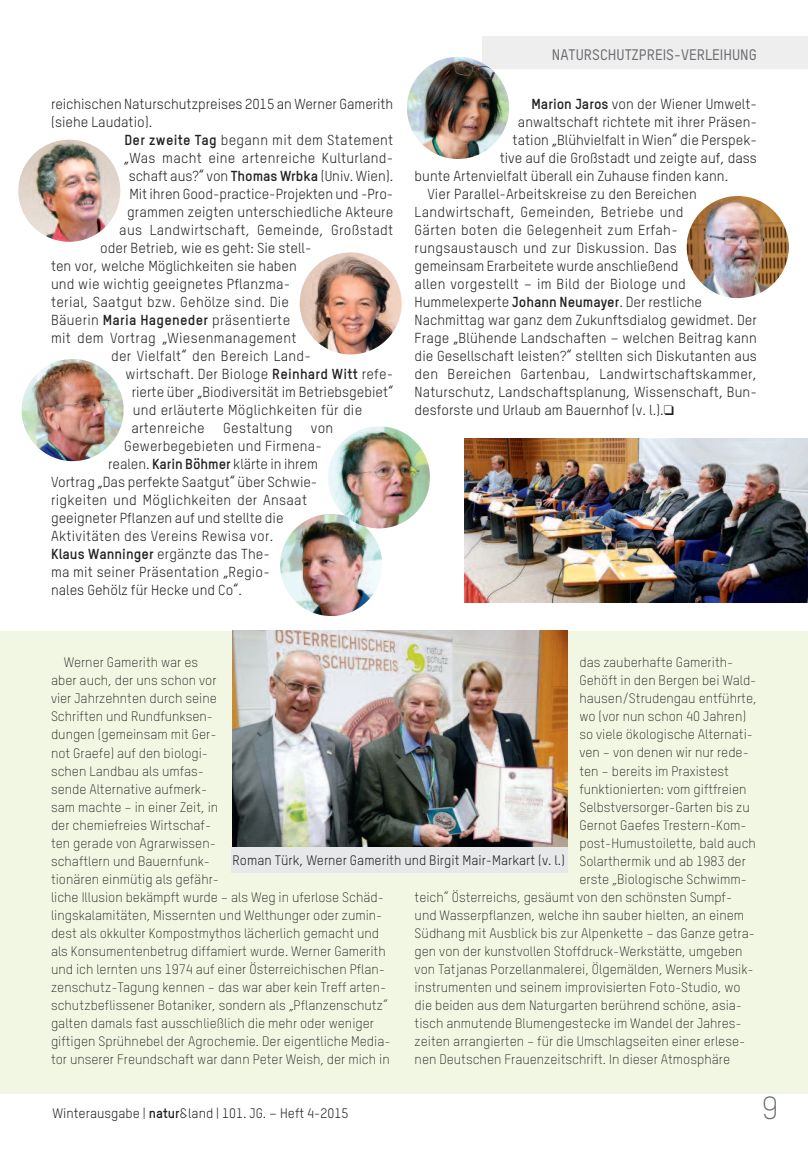
<style>
.page{position:relative;width:808px;height:1149px;background:#fff}
.page>*{position:absolute;margin:0;border:0;box-sizing:border-box;transform-origin:0 0}
.t1{font:300 31.5px "TSTAR";color:#6c6d70}
.t2{font:500 15px "TSTAR";color:#6c6d70}
.t3{font:14.25px "TSTARPRO";letter-spacing:.005em;color:#231f20}
.t4{font:300 13.5px/18px "TSTARPRO";color:#231f20}
.t5{font:13.5px "TSTARPRO";color:#231f20}
.t6{font:13.5px "TSTAR";color:#231f20}
.s1{font-weight:700}
</style>
<div class="page">
<div style="left:0;top:631px;width:808px;height:462px;background:#f2f7e3"></div>
<div style="left:482px;top:36px;width:326px;height:32px;background:#eeeeef"></div>
<img style="left:465px;top:438px;width:343px;height:164px">
<img style="left:233px;top:630px;width:334px;height:217px">
<img style="left:18px;top:140px;width:102px;height:102px;border-radius:50%">
<img style="left:300px;top:252px;width:102px;height:102px;border-radius:50%">
<img style="left:407px;top:57px;width:102px;height:102px;border-radius:50%">
<img style="left:687px;top:196px;width:102px;height:102px;border-radius:50%">
<img style="left:22px;top:359px;width:102px;height:102px;border-radius:50%">
<img style="left:280px;top:513px;width:102px;height:103px;border-radius:50%">
<img style="left:328px;top:426px;width:102px;height:102px;border-radius:50%">
<div style="left:231px;top:847px;width:336px;height:26px;background:#e7e8e9"></div>
<p class="t3" style="left:51px;top:99px;width:344px">reichischen naturschutzpreises 2015 an Werner gamerith</p>
<p class="t3" style="left:51px;top:117px;width:103px">(siehe laudatio).</p>
<p class="t3" style="left:124px;top:135px;width:270px"><span class="s1">der zweite tag</span> begann mit dem Statement</p>
<p class="t3" style="left:124px;top:153px;width:271px">„Was macht eine artenreiche Kulturland-</p>
<p class="t3" style="left:129px;top:171px;width:266px">schaft aus?“ von <span class="s1">thomas Wrbka</span> (Univ. Wien).</p>
<p class="t3" style="left:129px;top:189px;width:265px">Mit ihren good-practice-Projekten und -Pro-</p>
<p class="t3" style="left:127px;top:207px;width:268px">grammen zeigten unterschiedliche Akteure</p>
<p class="t3" style="left:119px;top:225px;width:276px">aus landwirtschaft, gemeinde, großstadt</p>
<p class="t3" style="left:100px;top:243px;width:213px">oder Betrieb, wie es geht: Sie stell-</p>
<p class="t3" style="left:51px;top:261px;width:247px">ten vor, welche Möglichkeiten sie haben</p>
<p class="t3" style="left:51px;top:279px;width:241px">und wie wichtig geeignetes Pflanzma-</p>
<p class="t3" style="left:51px;top:297px;width:240px">terial, Saatgut bzw. gehölze sind. die</p>
<p class="t3" style="left:51px;top:315px;width:241px">Bäuerin <span class="s1">Maria hageneder</span> präsentierte</p>
<p class="t3" style="left:51px;top:333px;width:247px">mit dem Vortrag „Wiesenmanagement</p>
<p class="t3" style="left:111px;top:351px;width:201px">der Vielfalt“ den Bereich land-</p>
<p class="t3" style="left:126px;top:369px;width:269px">wirtschaft. der Biologe <span class="s1">reinhard Witt</span> refe-</p>
<p class="t3" style="left:132px;top:387px;width:263px">rierte über „Biodiversität im Betriebsgebiet“</p>
<p class="t3" style="left:133px;top:405px;width:231px">und erläuterte Möglichkeiten für die</p>
<p class="t3" style="left:131px;top:423px;width:75px">artenreiche</p>
<p class="t3" style="left:223px;top:423px;width:71px">gestaltung</p>
<p class="t3" style="left:311px;top:423px;width:24px">von</p>
<p class="t3" style="left:124px;top:441px;width:199px">gewerbegebieten und Firmena-</p>
<p class="t3" style="left:108px;top:459px;width:211px">realen. <span class="s1">karin böhmer</span> klärte in ihrem</p>
<p class="t3" style="left:51px;top:477px;width:268px">Vortrag „das perfekte Saatgut“ über Schwie-</p>
<p class="t3" style="left:51px;top:495px;width:258px">rigkeiten und Möglichkeiten der Ansaat</p>
<p class="t3" style="left:51px;top:513px;width:234px">geeigneter Pflanzen auf und stellte die</p>
<p class="t3" style="left:51px;top:531px;width:224px">Aktivitäten des Vereins rewisa vor.</p>
<p class="t3" style="left:51px;top:549px;width:220px"><span class="s1">klaus Wanninger</span> ergänzte das the-</p>
<p class="t3" style="left:51px;top:567px;width:220px">ma mit seiner Präsentation „regio-</p>
<p class="t3" style="left:51px;top:585px;width:193px">nales gehölz für Hecke und Co“.</p>
<p class="t2" style="left:552px;top:49px;width:207px">NATURSCHUTZPREIS-VERLEIHUNG</p>
<p class="t3" style="left:531px;top:99px;width:227px"><span class="s1">Marion Jaros</span> von der Wiener Umwelt-</p>
<p class="t3" style="left:518px;top:117px;width:240px">anwaltschaft richtete mit ihrer Präsen-</p>
<p class="t3" style="left:513px;top:135px;width:246px">tation „Blühvielfalt in Wien“ die Perspek-</p>
<p class="t3" style="left:500px;top:153px;width:259px">tive auf die großstadt und zeigte auf, dass</p>
<p class="t3" style="left:415px;top:171px;width:315px">bunte Artenvielfalt überall ein Zuhause finden kann.</p>
<p class="t3" style="left:427px;top:189px;width:271px">Vier Parallel-Arbeitskreise zu den Bereichen</p>
<p class="t3" style="left:415px;top:207px;width:270px">landwirtschaft, gemeinden, Betriebe und</p>
<p class="t3" style="left:415px;top:225px;width:265px">gärten boten die gelegenheit zum Erfah-</p>
<p class="t3" style="left:415px;top:243px;width:264px">rungsaustausch und zur diskussion. das</p>
<p class="t3" style="left:415px;top:261px;width:265px">gemeinsam Erarbeitete wurde anschließend</p>
<p class="t3" style="left:415px;top:279px;width:273px">allen vorgestellt – im Bild der Biologe und</p>
<p class="t3" style="left:415px;top:297px;width:289px">Hummelexperte <span class="s1">Johann neumayer</span>. der restliche</p>
<p class="t3" style="left:415px;top:315px;width:344px">nachmittag war ganz dem Zukunftsdialog gewidmet. der</p>
<p class="t3" style="left:415px;top:333px;width:344px">Frage „Blühende landschaften – welchen Beitrag kann</p>
<p class="t3" style="left:415px;top:351px;width:344px">die gesellschaft leisten?“ stellten sich diskutanten aus</p>
<p class="t3" style="left:415px;top:369px;width:344px">den Bereichen gartenbau, landwirtschaftskammer,</p>
<p class="t3" style="left:415px;top:387px;width:344px">naturschutz, landschaftsplanung, Wissenschaft, Bun-</p>
<p class="t3" style="left:415px;top:405px;width:251px">desforste und Urlaub am Bauernhof (v. l.).</p>
<p class="t4" style="left:51px;top:655px;width:341px;text-indent:13px">Werner Gamerith war es<br>aber auch, der uns schon vor<br>vier Jahrzehnten durch seine<br>Schriften und Rundfunksen-<br>dungen (gemeinsam mit Ger-<br>not Graefe) auf den biologi-<br>schen Landbau als umfas-<br>sende Alternative aufmerk-<br>sam machte – in einer Zeit, in<br>der chemiefreies Wirtschaf-<br>ten gerade von Agrarwissen-<br>schaftlern und Bauernfunk-<br>tionären einmütig als gefähr-<br>liche Illusion bekämpft wurde – als Weg in uferlose Schäd&shy;lingskalamitäten, Missernten und Welthunger oder zumin&shy;dest als okkulter Kompostmythos lächerlich gemacht und als Konsumentenbetrug diffamiert wurde. Werner Gamerith und ich lernten uns 1974 auf einer Österreichischen Pflan&shy;zenschutz-Tagung kennen – das war aber kein Treff arten&shy;schutzbeflissener Botaniker, sondern als „Pflanzenschutz“ galten damals fast ausschließlich die mehr oder weniger giftigen Sprühnebel der Agrochemie. Der eigentliche Media&shy;tor unserer Freundschaft war dann Peter Weish, der mich in</p>
<p class="t4" style="left:579px;top:655px;width:155px">das zauberhafte Gamerith-</p>
<p class="t4" style="left:579px;top:673px;width:178px">Gehöft in den Bergen bei Wald-</p>
<p class="t4" style="left:579px;top:691px;width:179px">hausen/Strudengau entführte,</p>
<p class="t4" style="left:579px;top:709px;width:168px">wo (vor nun schon 40 Jahren)</p>
<p class="t4" style="left:579px;top:727px;width:175px">so viele ökologische Alternati-</p>
<p class="t4" style="left:579px;top:745px;width:171px">ven – von denen wir nur rede-</p>
<p class="t4" style="left:579px;top:763px;width:151px">ten – bereits im Praxistest</p>
<p class="t4" style="left:579px;top:781px;width:169px">funktionierten: vom giftfreien</p>
<p class="t4" style="left:579px;top:799px;width:172px">Selbstversorger-Garten bis zu</p>
<p class="t4" style="left:579px;top:817px;width:169px">Gernot Gaefes Trestern-Kom-</p>
<p class="t4" style="left:579px;top:835px;width:178px">post-Humustoilette, bald auch</p>
<p class="t4" style="left:579px;top:853px;width:168px">Solarthermik und ab 1983 der</p>
<p class="t4" style="left:579px;top:871px;width:169px">erste „Biologische Schwimm-</p>
<p class="t4" style="left:415px;top:889px;width:319px">teich“ Österreichs, gesäumt von den schönsten Sumpf-</p>
<p class="t4" style="left:415px;top:907px;width:331px">und Wasserpflanzen, welche ihn sauber hielten, an einem</p>
<p class="t4" style="left:415px;top:925px;width:342px">Südhang mit Ausblick bis zur Alpenkette – das Ganze getra-</p>
<p class="t4" style="left:415px;top:943px;width:329px">gen von der kunstvollen Stoffdruck-Werkstätte, umgeben</p>
<p class="t4" style="left:415px;top:961px;width:340px">von Tatjanas Porzellanmalerei, Ölgemälden, Werners Musik-</p>
<p class="t4" style="left:415px;top:979px;width:328px">instrumenten und seinem improvisierten Foto-Studio, wo</p>
<p class="t4" style="left:415px;top:997px;width:329px">die beiden aus dem Naturgarten berührend schöne, asia-</p>
<p class="t4" style="left:415px;top:1015px;width:328px">tisch anmutende Blumengestecke im Wandel der Jahres-</p>
<p class="t4" style="left:415px;top:1033px;width:332px">zeiten arrangierten – für die Umschlagseiten einer erlese-</p>
<p class="t4" style="left:415px;top:1051px;width:317px">nen Deutschen Frauenzeitschrift. In dieser Atmosphäre</p>
<p class="t5" style="left:233px;top:854px;width:334px">roman türk, Werner gamerith und Birgit Mair-Markart (v. l.)</p>
<p class="t6" style="left:53px;top:1108px;width:297px">Winterausgabe | <span class="s1">natur</span>&amp;land | 101. JG. – Heft 4-2015</p>
<h1 class="t1" style="left:762px;top:1095px;width:18px">9</h1>
</div>
